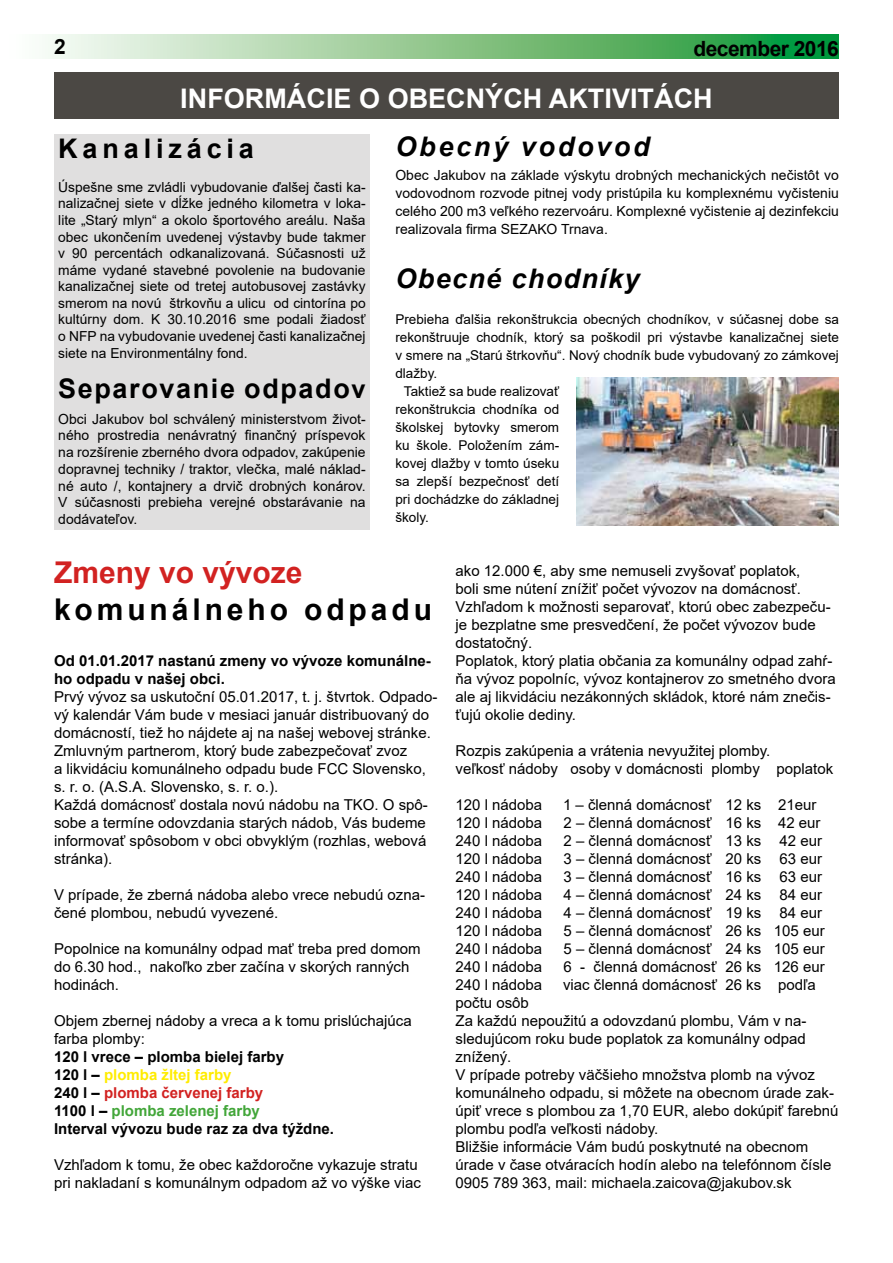
<style>
.page{position:relative;width:893px;height:1263px;background:#fff}
.page>*{position:absolute;margin:0;border:0;box-sizing:border-box;transform-origin:0 0}
.t1{font:700 30px "Arial";letter-spacing:.13em;color:#000}
.t2{font:700 30px "Arial";color:#d22221}
.t3{font:700 27px "Arial";color:#fff}
.t4{font:700 27px "Arial";letter-spacing:.06em;color:#000}
.t5{font:italic 700 27px "Arial";letter-spacing:.05em;color:#000}
.t6{font:italic 700 27px "Arial";letter-spacing:.1em;color:#000}
.t7{font:700 27px "Arial";letter-spacing:.18em;color:#000}
.t8{font:700 21px "Arial";letter-spacing:-.025em;color:#000}
.t9{font:15px/18px "Arial";color:#000}
.t10{font:700 15px/18px "Arial";color:#000}
.t11{font:13.95px/16.8px "Arial";color:#000;text-align:justify}
.t12{font:13.8px/16.5px "Arial";color:#000;text-align:justify}
.t13{font:13.5px "Arial";color:#000}
.s1{font-size:25.5px}
.s2{color:#ffec00}
.s3{color:#d22221}
.s4{color:#42a639}
</style>
<div class="page">
<svg style="left:48px;top:34px;width:791px;height:24px;background:#86c68e"></svg>
<div style="left:54px;top:134px;width:316px;height:395px;background:#e0dfdf"></div>
<div style="left:54px;top:72px;width:785px;height:47px;background:#4b4844"></div>
<img style="left:576px;top:377px;width:263px;height:148px">
<h3 class="t8" style="left:54px;top:32px;width:13px">2</h3>
<h3 class="t8" style="left:693px;top:34px;width:147px">december 2016</h3>
<h2 class="t3" style="left:180px;top:79px;width:534px">INFORMÁCIE O OBECNÝCH AKTIVITÁCH</h2>
<h2 class="t7" style="left:58px;top:129px;width:197px">Kanalizácia</h2>
<p class="t12" style="left:58px;top:179px;width:309px">Úspešne sme zvládli vybudovanie ďalšej časti ka&shy;nalizačnej siete v dĺžke jedného kilometra v loka&shy;lite „Starý mlyn“ a okolo športového areálu. Naša obec ukončením uvedenej výstavby bude takmer v 90 percentách odkanalizovaná. Súčasnosti už máme vydané stavebné povolenie na budovanie kanalizačnej siete od tretej autobusovej zastávky smerom na novú štrkovňu a ulicu od cintorína po kultúrny dom. K 30.10.2016 sme podali žiadosť o NFP na vybudovanie uvedenej časti kanalizačnej siete na Environmentálny fond.</p>
<h2 class="t4" style="left:58px;top:370px;width:309px">Separovanie odpado<span class="s1">v</span></h2>
<p class="t11" style="left:58px;top:410px;width:309px">Obci Jakubov bol schválený ministerstvom život&shy;ného prostredia nenávratný finančný príspevok na rozšírenie zberného dvora odpadov, zakúpenie dopravnej techniky / traktor, vlečka, malé náklad&shy;né auto /, kontajnery a drvič drobných konárov.<br>V súčasnosti prebieha verejné obstarávanie na dodávateľov.</p>
<h2 class="t6" style="left:395px;top:128px;width:256px">Obecný vodovod</h2>
<p class="t11" style="left:395px;top:166px;width:445px;line-height:18px">Obec Jakubov na základe výskytu drobných mechanických nečistôt vo vodovodnom rozvode pitnej vody pristúpila ku komplexnému vyčisteniu celého 200 m3 veľkého rezervoáru. Komplexné vyčistenie aj dezinfekciu realizovala firma SEZAKO Trnava.</p>
<h2 class="t5" style="left:395px;top:261px;width:245px">Obecné chodníky</h2>
<p class="t13" style="left:395px;top:310px;width:445px">Prebieha ďalšia rekonštrukcia obecných chodníkov, v súčasnej dobe sa</p>
<p class="t13" style="left:395px;top:328px;width:445px">rekonštruuje chodník, ktorý sa poškodil pri výstavbe kanalizačnej siete</p>
<p class="t13" style="left:395px;top:346px;width:445px">v smere na „Starú štrkovňu“. Nový chodník bude vybudovaný zo zámkovej</p>
<p class="t13" style="left:395px;top:364px;width:43px">dlažby.</p>
<p class="t13" style="left:404px;top:382px;width:157px">Taktiež sa bude realizovať</p>
<p class="t13" style="left:395px;top:400px;width:165px">rekonštrukcia chodníka od</p>
<p class="t13" style="left:395px;top:418px;width:165px">školskej bytovky smerom</p>
<p class="t13" style="left:395px;top:436px;width:165px">ku škole. Položením zám-</p>
<p class="t13" style="left:395px;top:454px;width:165px">kovej dlažby v tomto úseku</p>
<p class="t13" style="left:395px;top:472px;width:165px">sa zlepší bezpečnosť detí</p>
<p class="t13" style="left:395px;top:490px;width:165px">pri dochádzke do základnej</p>
<p class="t13" style="left:395px;top:508px;width:35px">školy.</p>
<h1 class="t2" style="left:54px;top:551px;width:250px">Zmeny vo vývoze</h1>
<h1 class="t1" style="left:54px;top:589px;width:380px">komunálneho odpadu</h1>
<p class="t10" style="left:54px;top:652px;width:378px">Od 01.01.2017 nastanú zmeny vo vývoze komunálne&shy;ho odpadu v našej obci.</p>
<p class="t9" style="left:54px;top:688px;width:385px">Prvý vývoz sa uskutoční 05.01.2017, t. j. štvrtok. Odpado&shy;vý kalendár Vám bude v mesiaci január distribuovaný do domácností, tiež ho nájdete aj na našej webovej stránke.<br>Zmluvným partnerom, ktorý bude zabezpečovať zvoz<br>a likvidáciu komunálneho odpadu bude FCC Slovensko, s. r. o. (A.S.A. Slovensko, s. r. o.).<br>Každá domácnosť dostala novú nádobu na TKO. O spô&shy;sobe a termíne odovzdania starých nádob, Vás budeme informovať spôsobom v obci obvyklým (rozhlas, webová stránka).</p>
<p class="t9" style="left:54px;top:886px;width:373px">V prípade, že zberná nádoba alebo vrece nebudú ozna&shy;čené plombou, nebudú vyvezené.</p>
<p class="t9" style="left:54px;top:940px;width:368px">Popolnice na komunálny odpad mať treba pred domom do 6.30 hod., nakoľko zber začína v skorých ranných hodinách.</p>
<p class="t9" style="left:54px;top:1012px;width:359px">Objem zbernej nádoby a vreca a k tomu prislúchajúca farba plomby:</p>
<p class="t10" style="left:54px;top:1048px;width:282px">120 l vrece – plomba bielej farby<br>120 l – <span class="s2">plomba žltej farby<br></span>240 l – <span class="s3">plomba červenej farby<br></span>1100 l – <span class="s4">plomba zelenej farby<br></span>Interval vývozu bude raz za dva týždne.</p>
<p class="t9" style="left:54px;top:1156px;width:368px">Vzhľadom k tomu, že obec každoročne vykazuje stratu pri nakladaní s komunálnym odpadom až vo výške viac</p>
<p class="t9" style="left:455px;top:562px;width:382px">ako 12.000 €, aby sme nemuseli zvyšovať poplatok,<br>boli sme nútení znížiť počet vývozov na domácnosť.<br>Vzhľadom k možnosti separovať, ktorú obec zabezpeču&shy;je bezplatne sme presvedčení, že počet vývozov bude dostatočný.<br>Poplatok, ktorý platia občania za komunálny odpad zahŕ&shy;ňa vývoz popolníc, vývoz kontajnerov zo smetného dvora ale aj likvidáciu nezákonných skládok, ktoré nám znečis&shy;ťujú okolie dediny.</p>
<p class="t9" style="left:455px;top:742px;width:379px">Rozpis zakúpenia a vrátenia nevyužitej plomby.<br>veľkosť nádoby osoby v domácnosti plomby poplatok</p>
<p class="t9" style="left:455px;top:796px;width:88px">120 l nádoba</p>
<p class="t9" style="left:563px;top:796px;width:255px">1 – členná domácnosť 12 ks 21eur</p>
<p class="t9" style="left:455px;top:814px;width:88px">120 l nádoba</p>
<p class="t9" style="left:563px;top:814px;width:259px">2 – členná domácnosť 16 ks 42 eur</p>
<p class="t9" style="left:455px;top:832px;width:88px">240 l nádoba</p>
<p class="t9" style="left:563px;top:832px;width:260px">2 – členná domácnosť 13 ks 42 eur</p>
<p class="t9" style="left:455px;top:850px;width:88px">120 l nádoba</p>
<p class="t9" style="left:563px;top:850px;width:260px">3 – členná domácnosť 20 ks 63 eur</p>
<p class="t9" style="left:455px;top:868px;width:88px">240 l nádoba</p>
<p class="t9" style="left:563px;top:868px;width:260px">3 – členná domácnosť 16 ks 63 eur</p>
<p class="t9" style="left:455px;top:886px;width:88px">120 l nádoba</p>
<p class="t9" style="left:563px;top:886px;width:260px">4 – členná domácnosť 24 ks 84 eur</p>
<p class="t9" style="left:455px;top:904px;width:88px">240 l nádoba</p>
<p class="t9" style="left:563px;top:904px;width:260px">4 – členná domácnosť 19 ks 84 eur</p>
<p class="t9" style="left:455px;top:922px;width:88px">120 l nádoba</p>
<p class="t9" style="left:563px;top:922px;width:263px">5 – členná domácnosť 26 ks 105 eur</p>
<p class="t9" style="left:455px;top:940px;width:88px">240 l nádoba</p>
<p class="t9" style="left:563px;top:940px;width:263px">5 – členná domácnosť 24 ks 105 eur</p>
<p class="t9" style="left:455px;top:958px;width:88px">240 l nádoba</p>
<p class="t9" style="left:563px;top:958px;width:263px">6 - členná domácnosť 26 ks 126 eur</p>
<p class="t9" style="left:455px;top:976px;width:88px">240 l nádoba</p>
<p class="t9" style="left:563px;top:976px;width:254px">viac členná domácnosť 26 ks podľa</p>
<p class="t9" style="left:455px;top:994px;width:385px">počtu osôb<br>Za každú nepoužitú a odovzdanú plombu, Vám v na&shy;sledujúcom roku bude poplatok za komunálny odpad znížený.<br>V prípade potreby väčšieho množstva plomb na vývoz komunálneho odpadu, si môžete na obecnom úrade zak&shy;úpiť vrece s plombou za 1,70 EUR, alebo dokúpiť farebnú plombu podľa veľkosti nádoby.<br>Bližšie informácie Vám budú poskytnuté na obecnom úrade v čase otváracích hodín alebo na telefónnom čísle 0905 789 363, mail: michaela.zaicova@jakubov.sk</p>
</div>
